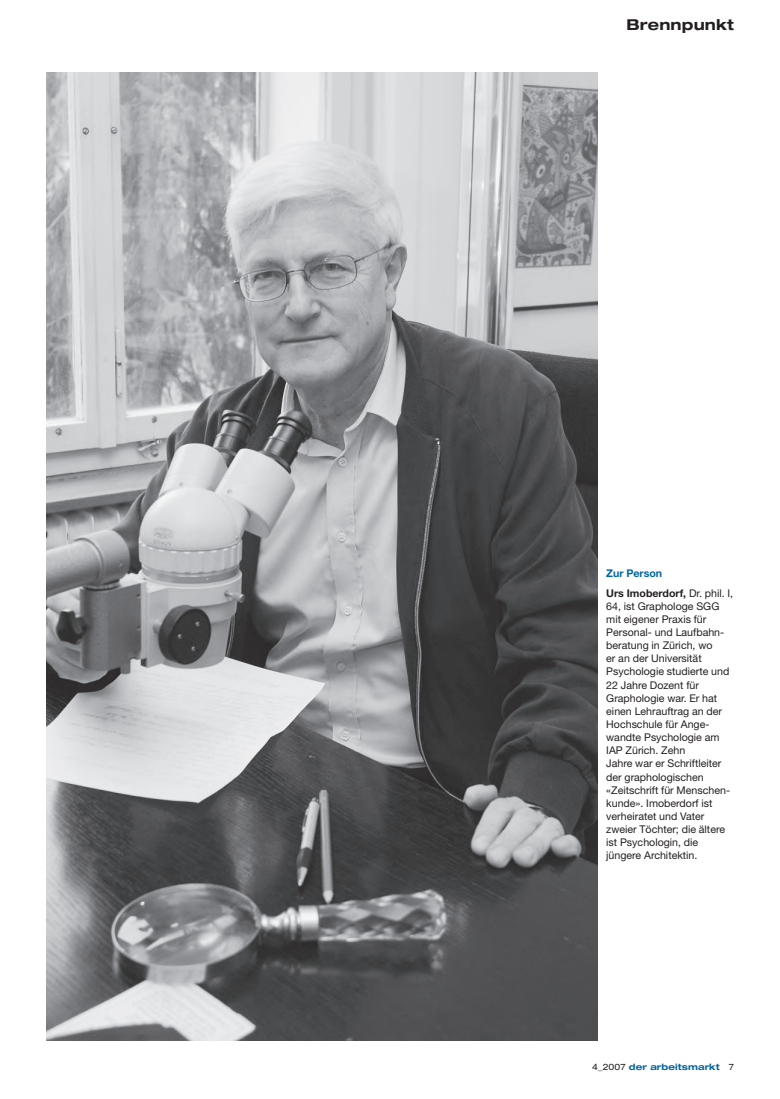
<style>
.page{position:relative;width:780px;height:1099px;background:#fff}
.page>*{position:absolute;margin:0;border:0;box-sizing:border-box;transform-origin:0 0}
.t1{font:700 expanded 15px "Helvetica Neue";letter-spacing:.01em;color:#231f20}
.t2{font:10.62px/13.1px "Helvetica Neue";color:#231f20}
.t3{font:700 10.62px/19.4px "Helvetica Neue";color:#231f20}
.t4{font:700 expanded 8.75px "Helvetica Neue";letter-spacing:.01em;color:#0065a4}
.s1{color:#0065a4}
.s2{font-weight:400}
.s3{font-weight:400;color:#231f20}
</style>
<div class="page">
<img style="left:46px;top:72px;width:551px;height:968px">
<h1 class="t1" style="left:626px;top:15px;width:109px">Brennpunkt</h1>
<p class="t3" style="left:606px;top:563px;width:128px"><span class="s1">Zur Person<br></span>Urs Imoberdorf, <span class="s2">Dr. phil. I,</span></p>
<p class="t2" style="left:606px;top:599px;width:125px">64, ist Graphologe SGG mit eigener Praxis für<br>Personal- und Laufbahn&shy;beratung in Zürich, wo<br>er an der Universität<br>Psychologie studierte und<br>22 Jahre Dozent für<br>Graphologie war. Er hat einen Lehrauftrag an der<br>Hochschule für Ange&shy;wandte Psychologie am<br>IAP Zürich. Zehn<br>Jahre war er Schriftleiter der graphologischen «Zeitschrift für Menschen&shy;kunde». Imoberdorf ist verheiratet und Vater zweier Töchter; die ältere ist Psychologin, die jüngere Architektin.</p>
<p class="t4" style="left:592px;top:1061px;width:129px"><span class="s3">4_2007</span> der arbeitsmarkt</p>
</div>
